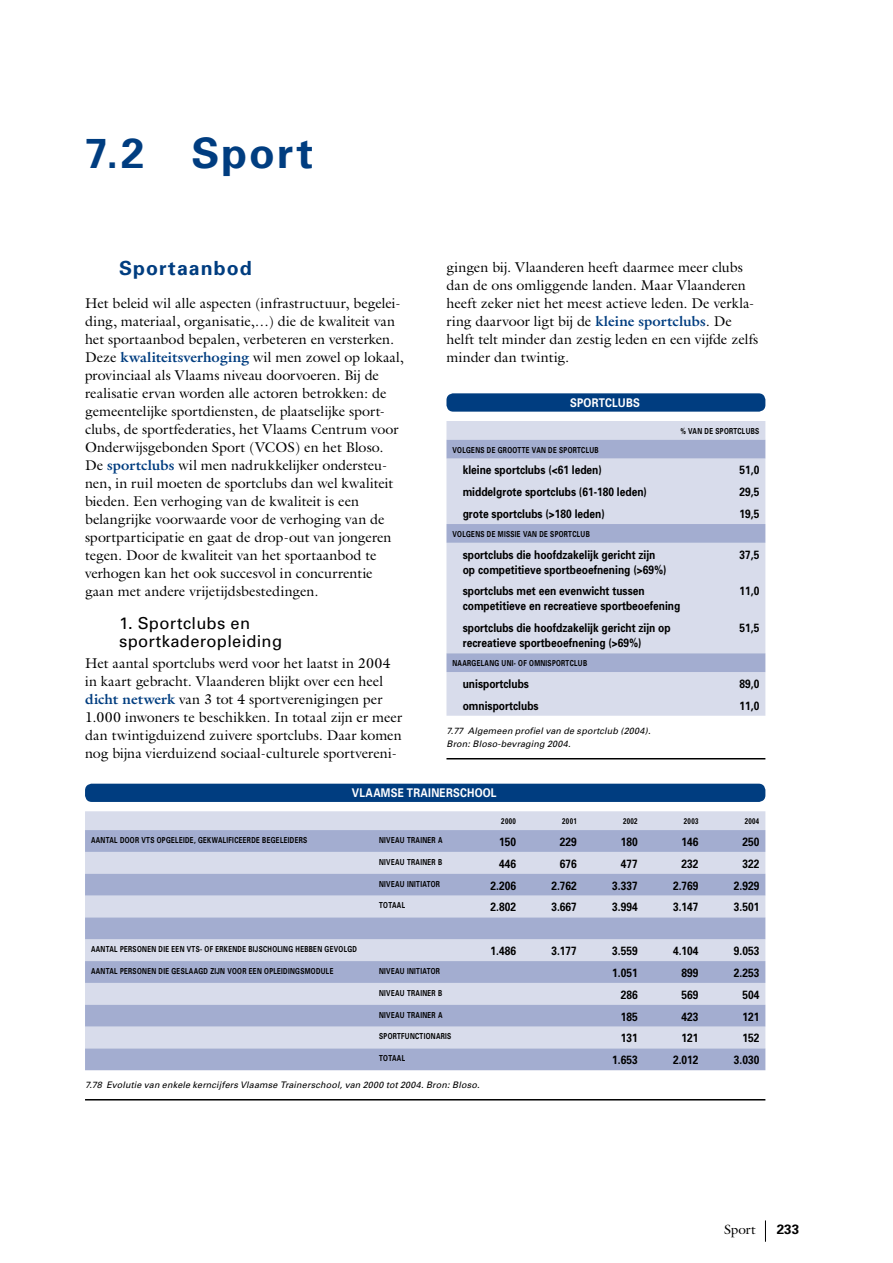
<style>
.page{position:relative;width:893px;height:1263px;background:#fff}
.page>*{position:absolute;margin:0;border:0;box-sizing:border-box;transform-origin:0 0}
.t1{font:700 42px "Univers";color:#003d80}
.t2{font:700 19.5px "Univers";color:#003d80}
.t3{font:16.5px/18px "Univers";letter-spacing:.02em;color:#000}
.t4{font:14.25px/18px "Galliard";letter-spacing:-.005em;color:#000}
.t5{font:13.5px "Galliard";color:#000}
.t6{font:700 13.5px "Univers";color:#000}
.t7{font:700 12px/15px "Univers";color:#000;scale:.85 1}
.t8{font:700 12px "Univers";letter-spacing:.025em;color:#fff;scale:.85 1}
.t9{font:italic 9px/13.5px "Univers";letter-spacing:.02em;color:#000}
.t10{font:700 8.25px "Univers";letter-spacing:.05em;color:#000;scale:.75 1}
.s1{font-weight:700;color:#003d80}
</style>
<div class="page">
<svg style="left:765px;top:1220px;width:1px;height:22px"></svg>
<div style="left:446px;top:393px;width:319px;height:19px;background:#003d80;border-radius:7px"></div>
<hr style="left:446px;top:758px;width:319px;height:1px;background:#000">
<div style="left:446px;top:421px;width:319px;height:295px;background:#d8dceb"></div>
<svg style="left:446px;top:440px;width:319px;height:232px;background:#cbd0e4"></svg>
<div style="left:85px;top:784px;width:680px;height:18px;background:#003d80;border-radius:7px"></div>
<hr style="left:85px;top:1099px;width:680px;height:1px;background:#000">
<div style="left:85px;top:811px;width:680px;height:19px;background:#d8dceb"></div>
<svg style="left:85px;top:830px;width:680px;height:240px;background:#bbc2dc"></svg>
<h1 class="t1" style="left:85px;top:128px;width:229px">7.2 SPORT</h1>
<h2 class="t2" style="left:119px;top:257px;width:134px">SPORTAANBOD</h2>
<p class="t4" style="left:85px;top:294px;width:320px">Het beleid wil alle aspecten (infrastructuur, begelei&shy;ding, materiaal, organisatie,…) die de kwaliteit van het sportaanbod bepalen, verbeteren en versterken.<br>Deze <span class="s1">kwaliteitsverhoging</span> wil men zowel op lokaal, provinciaal als Vlaams niveau doorvoeren. Bij de realisatie ervan worden alle actoren betrokken: de gemeentelijke sportdiensten, de plaatselijke sport&shy;clubs, de sportfederaties, het Vlaams Centrum voor Onderwijsgebonden Sport (VCOS) en het Bloso.<br>De <span class="s1">sportclubs</span> wil men nadrukkelijker ondersteu&shy;nen, in ruil moeten de sportclubs dan wel kwaliteit bieden. Een verhoging van de kwaliteit is een belangrijke voorwaarde voor de verhoging van de sportparticipatie en gaat de drop-out van jongeren tegen. Door de kwaliteit van het sportaanbod te verhogen kan het ook succesvol in concurrentie gaan met andere vrijetijdsbestedingen.</p>
<p class="t3" style="left:119px;top:614px;width:165px">1. Sportclubs en sportkaderopleiding</p>
<p class="t4" style="left:85px;top:654px;width:319px">Het aantal sportclubs werd voor het laatst in 2004 in kaart gebracht. Vlaanderen blijkt over een heel <span class="s1">dicht netwerk</span> van 3 tot 4 sportverenigingen per 1.000 inwoners te beschikken. In totaal zijn er meer dan twintigduizend zuivere sportclubs. Daar komen nog bijna vierduizend sociaal-culturele sportvereni-</p>
<p class="t4" style="left:446px;top:258px;width:313px">gingen bij. Vlaanderen heeft daarmee meer clubs dan de ons omliggende landen. Maar Vlaanderen heeft zeker niet het meest actieve leden. De verkla&shy;ring daarvoor ligt bij de <span class="s1">kleine sportclubs</span>. De helft telt minder dan zestig leden en een vijfde zelfs minder dan twintig.</p>
<p class="t8" style="left:570px;top:395px;width:83px">SPORTCLUBS</p>
<p class="t10" style="left:680px;top:426px;width:107px">% VAN DE SPORTCLUBS</p>
<p class="t10" style="left:452px;top:445px;width:196px">VOLGENS DE GROOTTE VAN DE SPORTCLUB</p>
<p class="t7" style="left:463px;top:463px;width:165px">KLEINE SPORTCLUBS (&lt;61 LEDEN)</p>
<p class="t7" style="left:740px;top:463px;width:25px">51,0</p>
<p class="t7" style="left:463px;top:484px;width:218px">MIDDELGROTE SPORTCLUBS (61-180 LEDEN)</p>
<p class="t7" style="left:740px;top:484px;width:25px">29,5</p>
<p class="t7" style="left:463px;top:506px;width:169px">GROTE SPORTCLUBS (&gt;180 LEDEN)</p>
<p class="t7" style="left:740px;top:506px;width:25px">19,5</p>
<p class="t10" style="left:452px;top:529px;width:185px">VOLGENS DE MISSIE VAN DE SPORTCLUB</p>
<p class="t7" style="left:463px;top:547px;width:241px">SPORTCLUBS DIE HOOFDZAKELIJK GERICHT ZIJN<br>OP COMPETITIEVE SPORTBEOEFNENING (&gt;69%)</p>
<p class="t7" style="left:740px;top:547px;width:25px">37,5</p>
<p class="t7" style="left:463px;top:584px;width:258px">SPORTCLUBS MET EEN EVENWICHT TUSSEN<br>COMPETITIEVE EN RECREATIEVE SPORTBEOEFENING</p>
<p class="t7" style="left:740px;top:584px;width:25px">11,0</p>
<p class="t7" style="left:463px;top:620px;width:246px">SPORTCLUBS DIE HOOFDZAKELIJK GERICHT ZIJN OP<br>RECREATIEVE SPORTBEOEFNENING (&gt;69%)</p>
<p class="t7" style="left:740px;top:620px;width:25px">51,5</p>
<p class="t10" style="left:452px;top:658px;width:181px">NAARGELANG UNI- OF OMNISPORTCLUB</p>
<p class="t7" style="left:463px;top:676px;width:80px">UNISPORTCLUBS</p>
<p class="t7" style="left:740px;top:676px;width:25px">89,0</p>
<p class="t7" style="left:463px;top:698px;width:91px">OMNISPORTCLUBS</p>
<p class="t7" style="left:740px;top:698px;width:25px">11,0</p>
<p class="t9" style="left:446px;top:724px;width:206px">7.77 Algemeen profiel van de sportclub (2004).<br>Bron: Bloso-bevraging 2004.</p>
<p class="t8" style="left:352px;top:786px;width:172px">VLAAMSE TRAINERSCHOOL</p>
<p class="t10" style="left:501px;top:816px;width:21px">2000</p>
<p class="t10" style="left:562px;top:816px;width:21px">2001</p>
<p class="t10" style="left:623px;top:816px;width:21px">2002</p>
<p class="t10" style="left:684px;top:816px;width:21px">2003</p>
<p class="t10" style="left:745px;top:816px;width:21px">2004</p>
<p class="t10" style="left:91px;top:835px;width:70px">AANTAL DOOR VTS</p>
<p class="t10" style="left:157px;top:835px;width:202px">OPGELEIDE, GEKWALIFICEERDE BEGELEIDERS</p>
<p class="t10" style="left:379px;top:835px;width:82px">NIVEAU TRAINER A</p>
<p class="t7" style="left:499px;top:834px;width:22px">150</p>
<p class="t7" style="left:560px;top:834px;width:22px">229</p>
<p class="t7" style="left:621px;top:834px;width:22px">180</p>
<p class="t7" style="left:681px;top:834px;width:22px">146</p>
<p class="t7" style="left:742px;top:834px;width:22px">250</p>
<p class="t10" style="left:379px;top:857px;width:81px">NIVEAU TRAINER B</p>
<p class="t7" style="left:499px;top:856px;width:22px">446</p>
<p class="t7" style="left:560px;top:856px;width:22px">676</p>
<p class="t7" style="left:621px;top:856px;width:22px">477</p>
<p class="t7" style="left:681px;top:856px;width:22px">232</p>
<p class="t7" style="left:742px;top:856px;width:22px">322</p>
<p class="t10" style="left:379px;top:878px;width:83px">NIVEAU I NITIATOR</p>
<p class="t7" style="left:490px;top:878px;width:32px">2.206</p>
<p class="t7" style="left:551px;top:878px;width:32px">2.762</p>
<p class="t7" style="left:612px;top:878px;width:32px">3.337</p>
<p class="t7" style="left:673px;top:878px;width:32px">2.769</p>
<p class="t7" style="left:734px;top:878px;width:32px">2.929</p>
<p class="t10" style="left:379px;top:900px;width:36px">TOTAAL</p>
<p class="t7" style="left:490px;top:900px;width:32px">2.802</p>
<p class="t7" style="left:551px;top:900px;width:32px">3.667</p>
<p class="t7" style="left:612px;top:900px;width:32px">3.994</p>
<p class="t7" style="left:673px;top:900px;width:32px">3.147</p>
<p class="t7" style="left:734px;top:900px;width:32px">3.501</p>
<p class="t10" style="left:91px;top:944px;width:131px">AANTAL PERSONEN DIE EEN VTS</p>
<p class="t10" style="left:200px;top:944px;width:211px">- OF ERKENDE BIJSCHOLING HEBBEN GEVOLGD</p>
<p class="t7" style="left:490px;top:943px;width:32px">1.486</p>
<p class="t7" style="left:551px;top:943px;width:32px">3.177</p>
<p class="t7" style="left:612px;top:943px;width:32px">3.559</p>
<p class="t7" style="left:673px;top:943px;width:32px">4.104</p>
<p class="t7" style="left:734px;top:943px;width:32px">9.053</p>
<p class="t10" style="left:91px;top:966px;width:325px">AANTAL PERSONEN DIE GESLAAGD ZIJN VOOR EEN OPLEIDINGSMODULE</p>
<p class="t10" style="left:379px;top:966px;width:83px">NIVEAU I NITIATOR</p>
<p class="t7" style="left:612px;top:965px;width:32px">1.051</p>
<p class="t7" style="left:681px;top:965px;width:22px">899</p>
<p class="t7" style="left:734px;top:965px;width:32px">2.253</p>
<p class="t10" style="left:379px;top:988px;width:81px">NIVEAU TRAINER B</p>
<p class="t7" style="left:621px;top:987px;width:22px">286</p>
<p class="t7" style="left:681px;top:987px;width:22px">569</p>
<p class="t7" style="left:742px;top:987px;width:22px">504</p>
<p class="t10" style="left:379px;top:1009px;width:82px">NIVEAU TRAINER A</p>
<p class="t7" style="left:621px;top:1009px;width:22px">185</p>
<p class="t7" style="left:681px;top:1009px;width:22px">423</p>
<p class="t7" style="left:742px;top:1009px;width:22px">121</p>
<p class="t10" style="left:379px;top:1031px;width:98px">SPORTFUNCTIONARIS</p>
<p class="t7" style="left:621px;top:1031px;width:22px">131</p>
<p class="t7" style="left:681px;top:1031px;width:22px">121</p>
<p class="t7" style="left:742px;top:1031px;width:22px">152</p>
<p class="t10" style="left:379px;top:1053px;width:36px">TOTAAL</p>
<p class="t7" style="left:612px;top:1052px;width:32px">1.653</p>
<p class="t7" style="left:673px;top:1052px;width:32px">2.012</p>
<p class="t7" style="left:734px;top:1052px;width:32px">3.030</p>
<p class="t9" style="left:85px;top:1078px;width:396px">7.78 Evolutie van enkele kerncijfers Vlaamse Trainerschool, van 2000 tot 2004. Bron: Bloso.</p>
<p class="t5" style="left:724px;top:1221px;width:33px">Sport</p>
<p class="t6" style="left:777px;top:1221px;width:24px">233</p>
</div>
